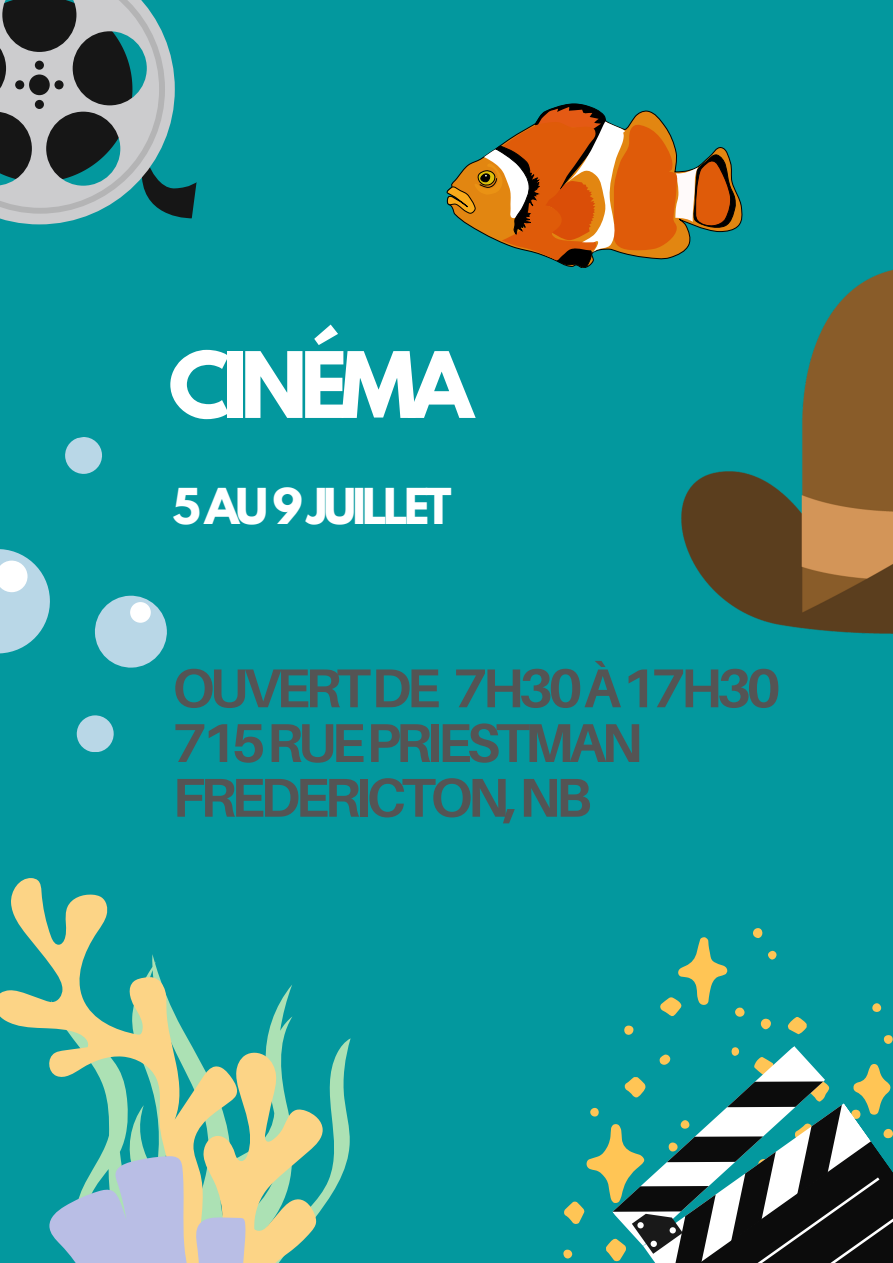
<style>
.page{position:relative;width:893px;height:1263px;background:#03989e}
.page>*{position:absolute;margin:0;border:0;box-sizing:border-box;transform-origin:0 0}
.t1{font:700 81px "League Spartan";letter-spacing:-.085em;color:#fff}
.t2{font:700 54.75px "Aileron";letter-spacing:-.085em;color:#545454}
.t3{font:700 43.8px "League Spartan";letter-spacing:-.085em;color:#fff}
</style>
<div class="page">
<svg style="left:0;top:0;width:196px;height:224px"></svg>
<svg style="left:65px;top:437px;width:37px;height:37px"></svg>
<svg style="left:76px;top:715px;width:38px;height:37px"></svg>
<svg style="left:0;top:549px;width:50px;height:105px"></svg>
<svg style="left:94px;top:595px;width:73px;height:73px"></svg>
<svg style="left:579px;top:191px;width:164px;height:77px"></svg>
<svg style="left:447px;top:104px;width:289px;height:163px"></svg>
<svg style="left:323px;top:1038px;width:28px;height:169px"></svg>
<svg style="left:0;top:878px;width:323px;height:385px"></svg>
<svg style="left:49px;top:1156px;width:197px;height:107px;background:#aabfc6"></svg>
<svg style="left:563px;top:928px;width:330px;height:335px"></svg>
<img style="left:681px;top:269px;width:212px;height:364px">
<p class="t1" style="left:168px;top:345px;width:306px">CINÉMA</p>
<p class="t3" style="left:172px;top:485px;width:281px">5 AU 9 JUILLET</p>
<p class="t2" style="left:172px;top:654px;width:610px">OUVERTDE 7H30À17H30</p>
<p class="t2" style="left:172px;top:709px;width:472px">715RUEPRIESTMAN</p>
<p class="t2" style="left:172px;top:763px;width:421px">FREDERICTON,NB</p>
</div>
